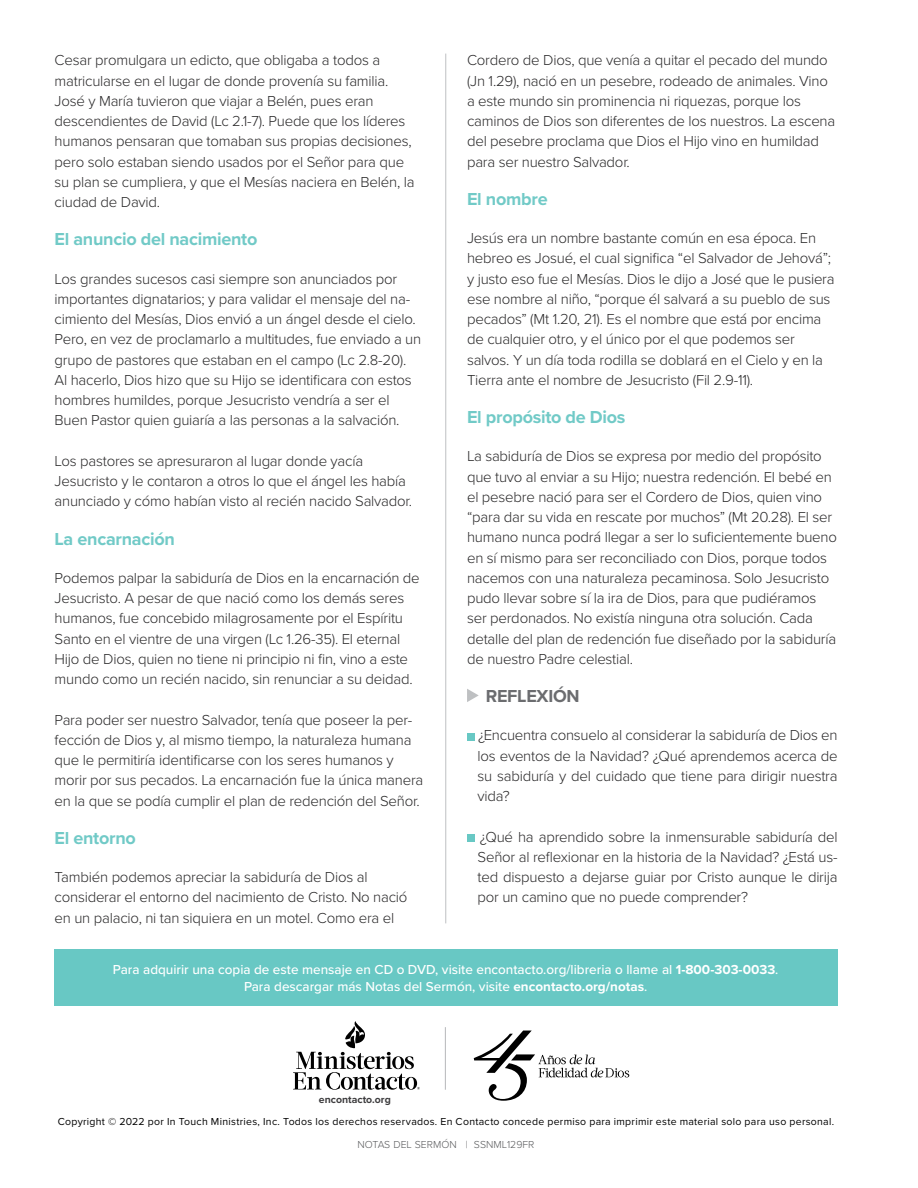
<style>
.page{position:relative;width:918px;height:1188px;background:#fff}
.page>*{position:absolute;margin:0;border:0;box-sizing:border-box;transform-origin:0 0}
.t1{font:700 18px "Proxima Nova";letter-spacing:-.015em;color:#71cac7}
.t2{font:700 18px "Proxima Nova";letter-spacing:-.015em;color:#6b6c6f}
.t3{font:300 15px/20.2px "Proxima Nova";letter-spacing:-.015em;color:#292829}
.t4{font:500 13.5px/16.5px "Proxima Nova";color:#fff;text-align:center}
.t5{font:10.5px "Proxima Nova";letter-spacing:.025em;color:#000}
.t6{font:300 10.5px "Proxima Nova";color:#58595b}
.t7{font:700 10.5px "Proxima Nova";color:#3d3c3e}
.s1{font-weight:700}
</style>
<div class="page">
<div style="left:54px;top:950px;width:783px;height:56px;background:#68c8c4"></div>
<svg style="left:467px;top:689px;width:12px;height:13px"></svg>
<div style="left:467px;top:733px;width:8px;height:7px;background:#68c8c4"></div>
<div style="left:467px;top:834px;width:8px;height:8px;background:#68c8c4"></div>
<hr style="left:445px;top:54px;width:1px;height:869px;background:#bec0c2">
<svg style="left:293px;top:1021px;width:127px;height:69px"></svg>
<hr style="left:445px;top:1027px;width:1px;height:63px;background:#bec0c2">
<svg style="left:474px;top:1031px;width:155px;height:70px"></svg>
<p class="t3" style="left:55px;top:49px;width:361px">Cesar promulgara un edicto, que obligaba a todos a matricularse en el lugar de donde provenía su familia.<br>José y María tuvieron que viajar a Belén, pues eran descendientes de David (Lc 2.1-7). Puede que los líderes humanos pensaran que tomaban sus propias decisiones, pero solo estaban siendo usados por el Señor para que su plan se cumpliera, y que el Mesías naciera en Belén, la ciudad de David.</p>
<p class="t1" style="left:55px;top:226px;width:204px">El anuncio del nacimiento</p>
<p class="t3" style="left:55px;top:268px;width:368px">Los grandes sucesos casi siempre son anunciados por importantes dignatarios; y para validar el mensaje del na&shy;cimiento del Mesías, Dios envió a un ángel desde el cielo.<br>Pero, en vez de proclamarlo a multitudes, fue enviado a un grupo de pastores que estaban en el campo (Lc 2.8-20).<br>Al hacerlo, Dios hizo que su Hijo se identificara con estos hombres humildes, porque Jesucristo vendría a ser el Buen Pastor quien guiaría a las personas a la salvación.</p>
<p class="t3" style="left:55px;top:450px;width:359px">Los pastores se apresuraron al lugar donde yacía<br>Jesucristo y le contaron a otros lo que el ángel les había anunciado y cómo habían visto al recién nacido Salvador.</p>
<p class="t1" style="left:55px;top:525px;width:122px">La encarnación</p>
<p class="t3" style="left:55px;top:567px;width:367px">Podemos palpar la sabiduría de Dios en la encarnación de Jesucristo. A pesar de que nació como los demás seres humanos, fue concebido milagrosamente por el Espíritu Santo en el vientre de una virgen (Lc 1.26-35). El eternal Hijo de Dios, quien no tiene ni principio ni fin, vino a este mundo como un recién nacido, sin renunciar a su deidad.</p>
<p class="t3" style="left:55px;top:709px;width:370px">Para poder ser nuestro Salvador, tenía que poseer la per&shy;fección de Dios y, al mismo tiempo, la naturaleza humana que le permitiría identificarse con los seres humanos y morir por sus pecados. La encarnación fue la única manera en la que se podía cumplir el plan de redención del Señor.</p>
<p class="t1" style="left:55px;top:825px;width:83px">El entorno</p>
<p class="t3" style="left:55px;top:866px;width:354px">También podemos apreciar la sabiduría de Dios al considerar el entorno del nacimiento de Cristo. No nació en un palacio, ni tan siquiera en un motel. Como era el</p>
<p class="t3" style="left:467px;top:49px;width:370px">Cordero de Dios, que venía a quitar el pecado del mundo (Jn 1.29), nació en un pesebre, rodeado de animales. Vino a este mundo sin prominencia ni riquezas, porque los caminos de Dios son diferentes de los nuestros. La escena del pesebre proclama que Dios el Hijo vino en humildad para ser nuestro Salvador.</p>
<p class="t1" style="left:467px;top:186px;width:82px">El nombre</p>
<p class="t3" style="left:467px;top:227px;width:369px">Jesús era un nombre bastante común en esa época. En hebreo es Josué, el cual significa “el Salvador de Jehová”; y justo eso fue el Mesías. Dios le dijo a José que le pusiera ese nombre al niño, “porque él salvará a su pueblo de sus pecados” (Mt 1.20, 21). Es el nombre que está por encima de cualquier otro, y el único por el que podemos ser salvos. Y un día toda rodilla se doblará en el Cielo y en la Tierra ante el nombre de Jesucristo (Fil 2.9-11).</p>
<p class="t1" style="left:467px;top:404px;width:160px">El propósito de Dios</p>
<p class="t3" style="left:467px;top:445px;width:371px">La sabiduría de Dios se expresa por medio del propósito que tuvo al enviar a su Hijo; nuestra redención. El bebé en el pesebre nació para ser el Cordero de Dios, quien vino “para dar su vida en rescate por muchos” (Mt 20.28). El ser humano nunca podrá llegar a ser lo suficientemente bueno en sí mismo para ser reconciliado con Dios, porque todos nacemos con una naturaleza pecaminosa. Solo Jesucristo pudo llevar sobre sí la ira de Dios, para que pudiéramos ser perdonados. No existía ninguna otra solución. Cada detalle del plan de redención fue diseñado por la sabiduría de nuestro Padre celestial.</p>
<p class="t2" style="left:486px;top:683px;width:95px">REFLEXIÓN</p>
<p class="t3" style="left:478px;top:724px;width:362px;text-align:justify">¿Encuentra consuelo al considerar la sabiduría de Dios en los eventos de la Navidad? ¿Qué aprendemos acerca de su sabiduría y del cuidado que tiene para dirigir nuestra vida?</p>
<p class="t3" style="left:478px;top:826px;width:362px;text-align:justify">¿Qué ha aprendido sobre la inmensurable sabiduría del Señor al reflexionar en la historia de la Navidad? ¿Está us&shy;ted dispuesto a dejarse guiar por Cristo aunque le dirija por un camino que no puede comprender?</p>
<p class="t4" style="left:113px;top:961px;width:667px">Para adquirir una copia de este mensaje en CD o DVD, visite encontacto.org/libreria o llame al <span class="s1">1-800-303-0033</span>.<br>Para descargar más Notas del Sermón, visite <span class="s1">encontacto.org/notas</span>.</p>
<p class="t7" style="left:319px;top:1092px;width:73px">encontacto.org</p>
<p class="t5" style="left:58px;top:1114px;width:778px">Copyright © 2022 por In Touch Ministries, Inc. Todos los derechos reservados. En Contacto concede permiso para imprimir este material solo para uso personal.</p>
<p class="t6" style="left:357px;top:1136px;width:179px">NOTAS DEL SERMÓN | SSNML129FR</p>
</div>
